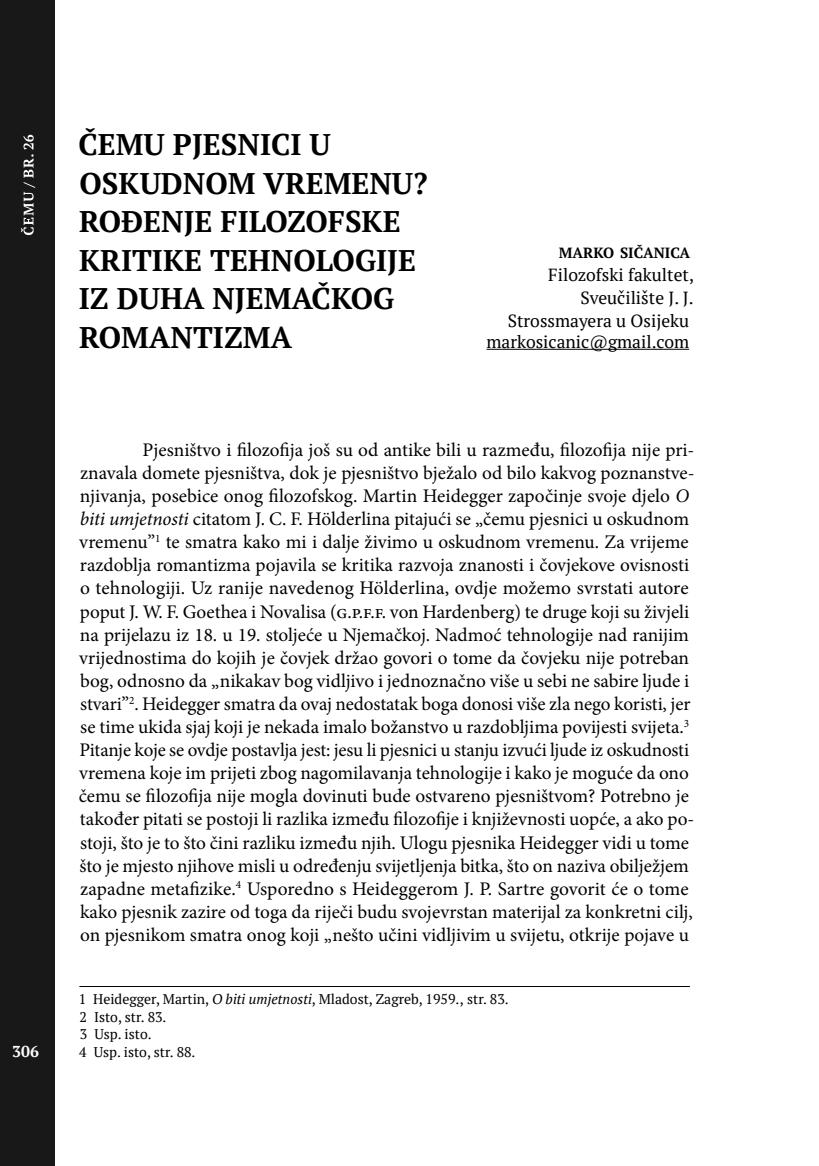
<style>
.page{position:relative;width:819px;height:1166px;background:#fff}
.page>*{position:absolute;margin:0;border:0;box-sizing:border-box;transform-origin:0 0}
.t1{font:700 29.75px/38.5px "PT Serif";color:#000}
.t2{font:19.25px/23.1px "Minion Pro";color:#000}
.t3{font:17.5px/23.1px "PT Serif";color:#000;text-align:right}
.t4{font:700 15.75px "PT Serif";color:#fff}
.t5{font:700 14.7px "PT Serif";color:#000}
.t6{font:14px/17.5px "PT Serif";color:#000}
.s1{font-style:italic}
</style>
<div class="page">
<div style="left:0;top:0;width:55px;height:1166px;background:#181819"></div>
<svg style="left:21px;top:135px;width:14px;height:100px"></svg>
<hr style="left:486px;top:349px;width:203px;height:1px;background:#000">
<hr style="left:79px;top:986px;width:611px;height:1px;background:#000">
<p class="t4" style="left:12px;top:1040px;width:28px">306</p>
<h1 class="t1" style="left:79px;top:125px;width:350px">ČEMU PJESNICI U<br>OSKUDNOM VREMENU?<br>ROĐENJE FILOZOFSKE<br>KRITIKE TEHNOLOGIJE<br>IZ DUHA NJEMAČKOG<br>ROMANTIZMA</h1>
<p class="t5" style="left:559px;top:243px;width:133px">MARKO SIČANICA</p>
<p class="t3" style="left:507px;top:263px;width:188px">Filozofski fakultet,<br>Sveučilište J. J.<br>Strossmayera u Osijeku</p>
<p class="t3" style="left:486px;top:330px;width:204px">markosicanic@gmail.com</p>
<p class="t2" style="left:79px;top:438px;width:617px;text-indent:64px">Pjesništvo i filozofija još su od antike bili u razmeđu, filozofija nije pri&shy;znavala domete pjesništva, dok je pjesništvo bježalo od bilo kakvog poznanstve&shy;njivanja, posebice onog filozofskog. Martin Heidegger započinje svoje djelo <span class="s1">O biti umjetnosti</span> citatom J. C. F. Hölderlina pitajući se „čemu pjesnici u oskudnom vremenu”<sup>1</sup> te smatra kako mi i dalje živimo u oskudnom vremenu. Za vrijeme razdoblja romantizma pojavila se kritika razvoja znanosti i čovjekove ovisnosti o tehnologiji. Uz ranije navedenog Hölderlina, ovdje možemo svrstati autore poput J. W. F. Goethea i Novalisa (g.p.f.f. von Hardenberg) te druge koji su živjeli na prijelazu iz 18. u 19. stoljeće u Njemačkoj. Nadmoć tehnologije nad ranijim vrijednostima do kojih je čovjek držao govori o tome da čovjeku nije potreban bog, odnosno da „nikakav bog vidljivo i jednoznačno više u sebi ne sabire ljude i stvari”<sup>2</sup>. Heidegger smatra da ovaj nedostatak boga donosi više zla nego koristi, jer se time ukida sjaj koji je nekada imalo božanstvo u razdobljima povijesti svijeta.<sup>3<br></sup>Pitanje koje se ovdje postavlja jest: jesu li pjesnici u stanju izvući ljude iz oskudnosti vremena koje im prijeti zbog nagomilavanja tehnologije i kako je moguće da ono čemu se filozofija nije mogla dovinuti bude ostvareno pjesništvom? Potrebno je također pitati se postoji li razlika između filozofije i književnosti uopće, a ako po&shy;stoji, što je to što čini razliku između njih. Ulogu pjesnika Heidegger vidi u tome što je mjesto njihove misli u određenju svijetljenja bitka, što on naziva obilježjem zapadne metafizike.<sup>4</sup> Usporedno s Heideggerom J. P. Sartre govorit će o tome kako pjesnik zazire od toga da riječi budu svojevrstan materijal za konkretni cilj, on pjesnikom smatra onog koji „nešto učini vidljivim u svijetu, otkrije pojave u</p>
<p class="t6" style="left:79px;top:990px;width:431px">1 Heidegger, Martin, <span class="s1">O biti umjetnosti</span>, Mladost, Zagreb, 1959., str. 83.<br>2 Isto, str. 83.<br>3 Usp. isto.<br>4 Usp. isto, str. 88.</p>
</div>
